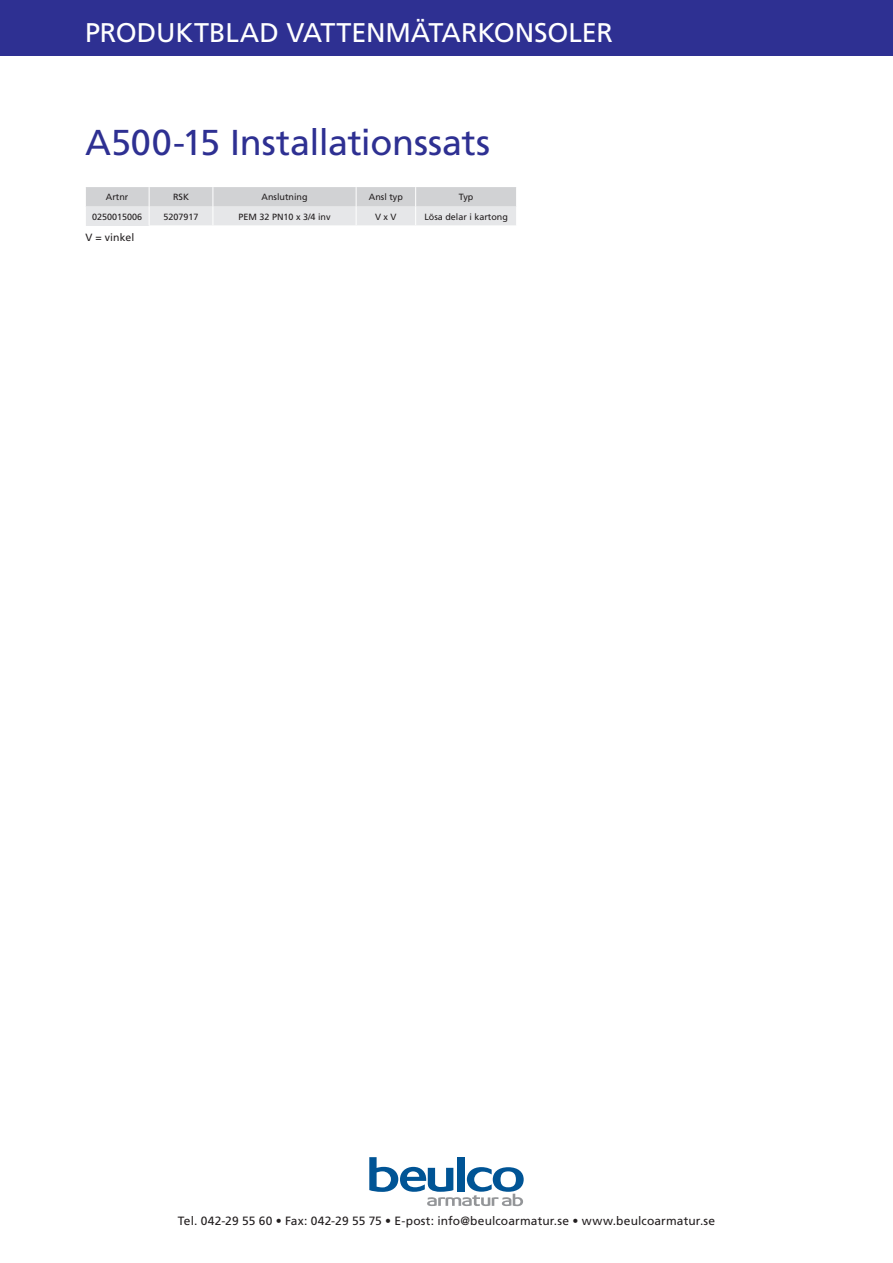
<style>
.page{position:relative;width:893px;height:1263px;background:#fff}
.page>*{position:absolute;margin:0;border:0;box-sizing:border-box;transform-origin:0 0}
.Artikelgrupp{font:36px "Frutiger LT Std";letter-spacing:-.01em;color:#2e3092}
.t1{font:27px "Frutiger LT Std";letter-spacing:-.005em;color:#fff}
.t2{font:12px "Frutiger LT Std";letter-spacing:.01em;color:#231f20}
.Förklaring{font:10.5px "Frutiger LT Std";letter-spacing:.015em;color:#231f20}
.TabelltextC{font:9px "Frutiger LT Std";color:#231f20}
.TabellrubrikC{font:9px "Frutiger LT Std";color:#231f20}
.Artnr{font:9px "Frutiger LT Std";color:#231f20}
</style>
<div class="page">
<div style="left:0;top:0;width:893px;height:55px;background:#2e3092"></div>
<svg style="left:369px;top:1157px;width:155px;height:49px"></svg>
<svg style="left:86px;top:187px;width:430px;height:39px;background:#dcdddf"></svg>
<h2 class="t1" style="left:85px;top:16px;width:235px">PRODUKTBLAD Vatte</h2>
<h2 class="t1" style="left:366px;top:16px;width:81px">nmätarko</h2>
<h2 class="t1" style="left:515px;top:16px;width:50px">nsoler</h2>
<p class="Artikelgrupp" style="left:85px;top:121px;width:407px">A500-15 Installationssats</p>
<p class="TabellrubrikC" style="left:106px;top:192px;width:24px">Artnr</p>
<p class="TabellrubrikC" style="left:173px;top:192px;width:18px">RSK</p>
<p class="TabellrubrikC" style="left:262px;top:192px;width:47px">Anslutning</p>
<p class="TabellrubrikC" style="left:369px;top:192px;width:36px">Ansl typ</p>
<p class="TabellrubrikC" style="left:459px;top:192px;width:16px">Typ</p>
<p class="Artnr" style="left:92px;top:211px;width:52px">0250015006</p>
<p class="TabelltextC" style="left:163px;top:211px;width:37px">5207917</p>
<p class="TabelltextC" style="left:238px;top:211px;width:94px">PEM 32 PN 10 x 3/4 inv</p>
<p class="TabelltextC" style="left:375px;top:211px;width:23px">V x V</p>
<p class="TabelltextC" style="left:424px;top:211px;width:85px">Lösa delar i kartong</p>
<p class="Förklaring" style="left:86px;top:231px;width:50px">V = vinkel</p>
<p class="t2" style="left:178px;top:1214px;width:539px">Tel. 042-29 55 60 • Fax: 042-29 55 75 • E-post: info@beulcoarmatur.se • www.beulcoarmatur.se</p>
</div>
